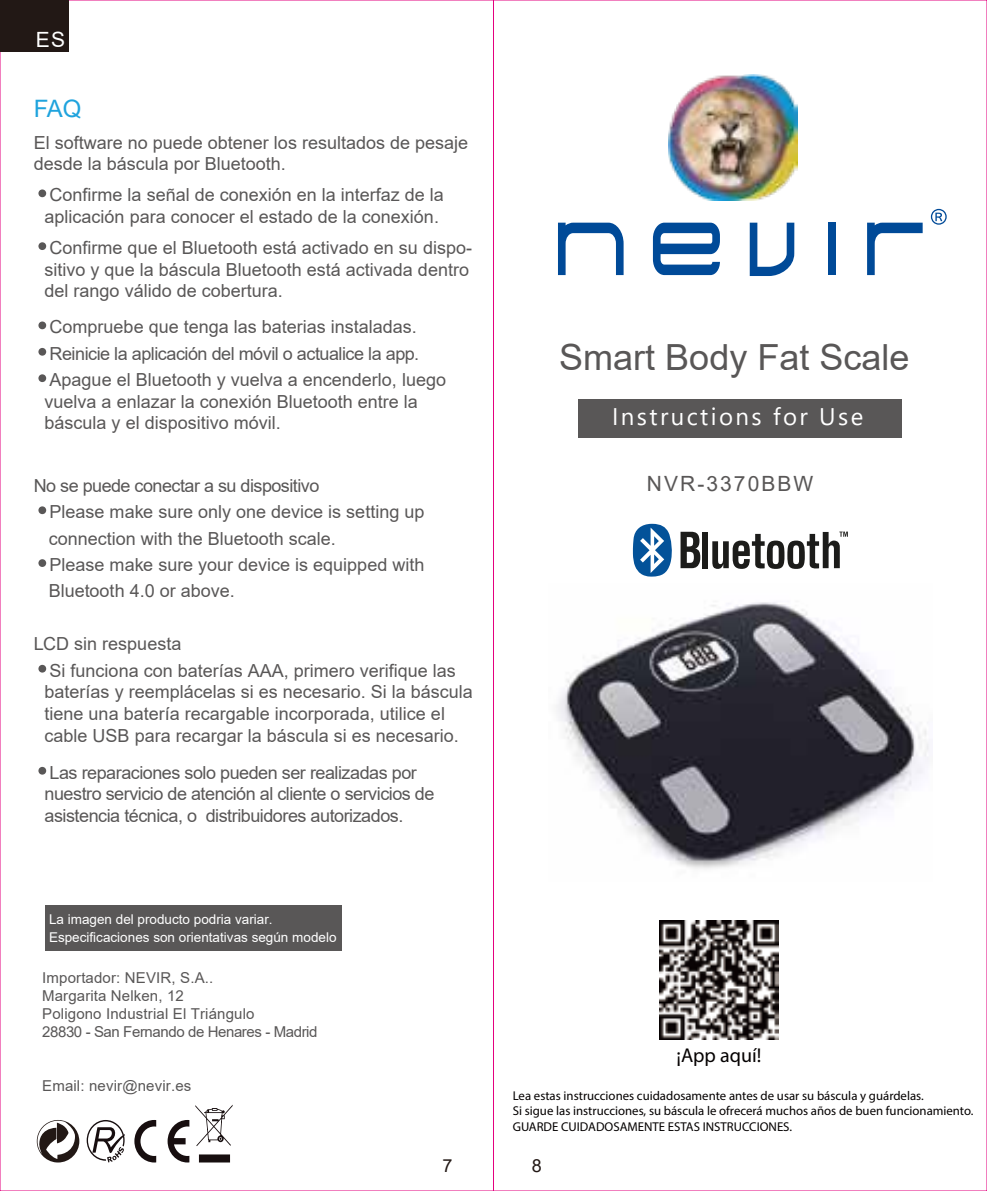
<style>
.page{position:relative;width:987px;height:1191px;background:#fff}
.page>*{position:absolute;margin:0;border:0;box-sizing:border-box;transform-origin:0 0}
.t1{font:36px "Arial";color:#595757}
.t2{font:24px "Segoe UI";letter-spacing:.1em;color:#fff}
.t3{font:24px "Arial";color:#1fa3dd}
.t4{font:21px "Arial";letter-spacing:.1em;color:#595757}
.t5{font:21px "Arial";color:#fff}
.t6{font:20.1px "Myriad Pro";color:#040000}
.t7{font:18px/21.6px "Arial";color:#595757}
.t8{font:18px/21.6px "Arial";letter-spacing:-.025em;color:#595757}
.t9{font:18px "Arial";color:#221815}
.t10{font:15px/18px "Arial";letter-spacing:.01em;color:#595757}
.t11{font:13.5px/18px "Arial";color:#fff}
.t12{font:12.9px/15.3px "Myriad Pro";color:#040000}
</style>
<div class="page">
<div style="left:45px;top:905px;width:297px;height:45px;background:#595757"></div>
<svg style="left:38px;top:189px;width:8px;height:8px"></svg>
<svg style="left:38px;top:242px;width:8px;height:8px"></svg>
<svg style="left:38px;top:321px;width:8px;height:8px"></svg>
<svg style="left:38px;top:348px;width:8px;height:8px"></svg>
<svg style="left:38px;top:374px;width:8px;height:8px"></svg>
<svg style="left:38px;top:506px;width:8px;height:8px"></svg>
<svg style="left:38px;top:559px;width:8px;height:8px"></svg>
<svg style="left:38px;top:665px;width:8px;height:7px"></svg>
<svg style="left:38px;top:767px;width:8px;height:7px"></svg>
<div style="left:578px;top:399px;width:324px;height:39px;background:#595757"></div>
<svg style="left:558px;top:223px;width:65px;height:52px"></svg>
<svg style="left:653px;top:223px;width:67px;height:52px"></svg>
<svg style="left:749px;top:223px;width:45px;height:53px"></svg>
<div style="left:828px;top:223px;width:7px;height:52px;background:#004a98"></div>
<svg style="left:867px;top:223px;width:55px;height:52px"></svg>
<svg style="left:930px;top:209px;width:16px;height:16px"></svg>
<img style="left:556px;top:602px;width:373px;height:267px">
<svg style="left:680px;top:532px;width:20px;height:36px"></svg>
<div style="left:702px;top:532px;width:6px;height:36px;background:#1c1c1a"></div>
<svg style="left:712px;top:531px;width:135px;height:38px"></svg>
<svg style="left:633px;top:524px;width:39px;height:52px"></svg>
<img style="left:668px;top:75px;width:129px;height:125px">
<img style="left:659px;top:920px;width:119px;height:119px">
<svg style="left:195px;top:1104px;width:38px;height:58px"></svg>
<svg style="left:37px;top:1120px;width:152px;height:42px"></svg>
<div style="left:0;top:0;width:68px;height:51px;background:#221815"></div>
<p class="t5" style="left:36px;top:25px;width:31px">ES</p>
<h2 class="t3" style="left:34px;top:92px;width:49px">FAQ</h2>
<p class="t7" style="left:34px;top:131px;width:436px">El software no puede obtener los resultados de pesaje desde la báscula por Bluetooth.</p>
<p class="t7" style="left:45px;top:184px;width:401px">Confirme la señal de conexión en la interfaz de la aplicación para conocer el estado de la conexión.</p>
<p class="t7" style="left:45px;top:237px;width:429px">Confirme que el Bluetooth está activado en su dispo&shy;sitivo y que la báscula Bluetooth está activada dentro del rango válido de cobertura.</p>
<p class="t7" style="left:50px;top:314px;width:398px;line-height:26.4px">Compruebe que tenga las baterias instaladas.<br>Reinicie la aplicación del móvil o actualice la app.<br>Apague el Bluetooth y vuelva a encenderlo, luego</p>
<p class="t7" style="left:45px;top:390px;width:375px">vuelva a enlazar la conexión Bluetooth entre la báscula y el dispositivo móvil.</p>
<p class="t7" style="left:49px;top:472px;width:377px;line-height:26.4px;text-indent:-15px">No se puede conectar a su dispositivo<br>Please make sure only one device is setting up connection with the Bluetooth scale.<br>Please make sure your device is equipped with Bluetooth 4.0 or above.</p>
<p class="t7" style="left:50px;top:630px;width:408px;line-height:26.4px;text-indent:-16px">LCD sin respuesta<br>Si funciona con baterías AAA, primero verifique las</p>
<p class="t7" style="left:45px;top:681px;width:430px">baterías y reemplácelas si es necesario. Si la báscula tiene una batería recargable incorporada, utilice el cable USB para recargar la báscula si es necesario.</p>
<p class="t8" style="left:45px;top:761px;width:391px">Las reparaciones solo pueden ser realizadas por nuestro servicio de atención al cliente o servicios de asistencia técnica, o distribuidores autorizados.</p>
<p class="t11" style="left:49px;top:910px;width:289px">La imagen del producto podria variar.<br>Especificaciones son orientativas según modelo</p>
<p class="t10" style="left:42px;top:968px;width:277px">Importador: NEVIR, S.A..<br>Margarita Nelken, 12<br>Poligono Industrial El Triángulo<br>28830 - San Fernando de Henares - Madrid</p>
<p class="t10" style="left:42px;top:1076px;width:151px">Email: nevir@nevir.es</p>
<h1 class="t1" style="left:559px;top:332px;width:352px">Smart Body Fat Scale</h1>
<h2 class="t2" style="left:612px;top:394px;width:252px">Instructions for Use</h2>
<p class="t4" style="left:646px;top:469px;width:168px">NVR-3370BBW</p>
<p class="t6" style="left:676px;top:1043px;width:87px">¡App aquí!</p>
<p class="t12" style="left:512px;top:1087px;width:462px">Lea estas instrucciones cuidadosamente antes de usar su báscula y guárdelas.<br>Si sigue las instrucciones, su báscula le ofrecerá muchos años de buen funcionamiento.<br>GUARDE CUIDADOSAMENTE ESTAS INSTRUCCIONES.</p>
<p class="t9" style="left:442px;top:1153px;width:12px">7</p>
<p class="t9" style="left:531px;top:1153px;width:12px">8</p>
</div>
